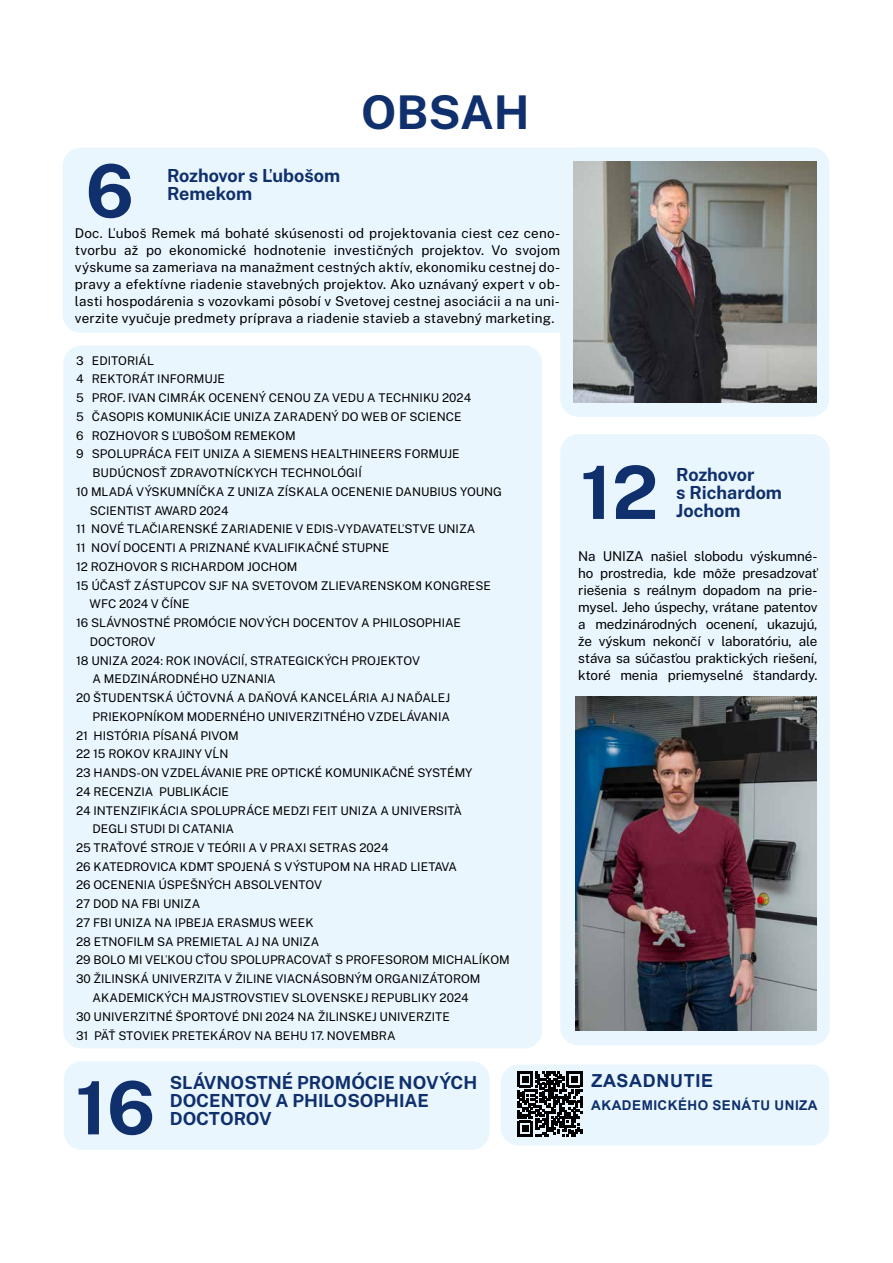
<style>
.page{position:relative;width:893px;height:1263px;background:#fff}
.page>*{position:absolute;margin:0;border:0;box-sizing:border-box;transform-origin:0 0}
.t1{font:700 73.5px "Public Sans";color:#0f306d}
.t2{font:700 46.5px "Public Sans";color:#0f306d}
.t3{font:700 18px/18px "Public Sans";color:#0f306d}
.t4{font:700 18px "Arial";letter-spacing:.035em;color:#0e306d}
.t5{font:13.5px/17px "Public Sans";letter-spacing:-.01em;color:#000;text-align:justify}
.t6{font:700 13.5px "Arial";letter-spacing:.035em;color:#0e306d}
.t7{font:12px "Public Sans";color:#000}
</style>
<div class="page">
<div style="left:560px;top:148px;width:269px;height:269px;background:#eaf6fe;border-radius:18px"></div>
<div style="left:63px;top:345px;width:479px;height:703px;background:#eaf6fe;border-radius:18px"></div>
<div style="left:63px;top:148px;width:766px;height:185px;background:#eaf6fe;border-radius:18px"></div>
<div style="left:64px;top:1061px;width:426px;height:89px;background:#eaf6fe;border-radius:18px"></div>
<div style="left:560px;top:434px;width:270px;height:611px;background:#eaf6fe;border-radius:18px"></div>
<img style="left:574px;top:161px;width:242px;height:241px">
<img style="left:575px;top:697px;width:242px;height:334px">
<div style="left:501px;top:1064px;width:328px;height:81px;background:#eaf6fe;border-radius:18px"></div>
<svg style="left:517px;top:1072px;width:65px;height:64px"></svg>
<h1 class="t1" style="left:86px;top:138px;width:50px">6</h1>
<h3 class="t3" style="left:167px;top:165px;width:175px">Rozhovor s Ľubošom<br>Remekom</h3>
<h2 class="t2" style="left:361px;top:79px;width:170px">OBSAH</h2>
<p class="t5" style="left:75px;top:224px;width:487px">Doc. Ľuboš Remek má bohaté skúsenosti od projektovania ciest cez ceno&shy;tvorbu až po ekonomické hodnotenie investičných projektov. Vo svojom výskume sa zameriava na manažment cestných aktív, ekonomiku cestnej do&shy;pravy a efektívne riadenie stavebných projektov. Ako uznávaný expert v ob&shy;lasti hospodárenia s vozovkami pôsobí v Svetovej cestnej asociácii a na uni&shy;verzite vyučuje predmety príprava a riadenie stavieb a stavebný marketing.</p>
<p class="t7" style="left:76px;top:351px;width:79px">3 EDITORIÁL</p>
<p class="t7" style="left:76px;top:370px;width:150px">4 REKTORÁT INFORMUJE</p>
<p class="t7" style="left:76px;top:389px;width:397px">5 PROF. IVAN CIMRÁK OCENENÝ CENOU ZA VEDU A TECHNIKU 2024</p>
<p class="t7" style="left:76px;top:408px;width:387px">5 ČASOPIS KOMUNIKÁCIE UNIZA ZARADENÝ DO WEB OF SCIENCE</p>
<p class="t7" style="left:76px;top:426px;width:221px">6 ROZHOVOR S ĽUBOŠOM REMEKOM</p>
<p class="t7" style="left:76px;top:445px;width:385px">9 SPOLUPRÁCA FEIT UNIZA A SIEMENS HEALTHINEERS FORMUJE</p>
<p class="t7" style="left:93px;top:464px;width:271px">BUDÚCNOSŤ ZDRAVOTNÍCKYCH TECHNOLÓGIÍ</p>
<p class="t7" style="left:76px;top:483px;width:427px">10 MLADÁ VÝSKUMNÍČKA Z UNIZA ZÍSKALA OCENENIE DANUBIUS YOUNG</p>
<p class="t7" style="left:90px;top:501px;width:140px">SCIENTIST AWARD 2024</p>
<p class="t7" style="left:76px;top:520px;width:401px">11 NOVÉ TLAČIARENSKÉ ZARIADENIE V EDIS-VYDAVATEĽSTVE UNIZA</p>
<p class="t7" style="left:76px;top:539px;width:315px">11 NOVÍ DOCENTI A PRIZNANÉ KVALIFIKAČNÉ STUPNE</p>
<p class="t7" style="left:76px;top:558px;width:223px">12 ROZHOVOR S RICHARDOM JOCHOM</p>
<p class="t7" style="left:76px;top:576px;width:416px">15 ÚČASŤ ZÁSTUPCOV SJF NA SVETOVOM ZLIEVARENSKOM KONGRESE</p>
<p class="t7" style="left:90px;top:595px;width:102px">WFC 2024 V ČÍNE</p>
<p class="t7" style="left:76px;top:614px;width:387px">16 SLÁVNOSTNÉ PROMÓCIE NOVÝCH DOCENTOV A PHILOSOPHIAE</p>
<p class="t7" style="left:90px;top:633px;width:67px">DOCTOROV</p>
<p class="t7" style="left:76px;top:651px;width:345px">18 UNIZA 2024: ROK INOVÁCIÍ, STRATEGICKÝCH PROJEKTOV</p>
<p class="t7" style="left:93px;top:670px;width:185px">A MEDZINÁRODNÉHO UZNANIA</p>
<p class="t7" style="left:76px;top:689px;width:376px">20 ŠTUDENTSKÁ ÚČTOVNÁ A DAŇOVÁ KANCELÁRIA AJ NAĎALEJ</p>
<p class="t7" style="left:93px;top:708px;width:359px">PRIEKOPNÍKOM MODERNÉHO UNIVERZITNÉHO VZDELÁVANIA</p>
<p class="t7" style="left:76px;top:726px;width:164px">21 HISTÓRIA PÍSANÁ PIVOM</p>
<p class="t7" style="left:76px;top:745px;width:154px">22 15 ROKOV KRAJINY VĹN</p>
<p class="t7" style="left:76px;top:764px;width:398px">23 HANDS-ON VZDELÁVANIE PRE OPTICKÉ KOMUNIKAČNÉ SYSTÉMY</p>
<p class="t7" style="left:76px;top:783px;width:155px">24 RECENZIA PUBLIKÁCIE</p>
<p class="t7" style="left:76px;top:801px;width:388px">24 INTENZIFIKÁCIA SPOLUPRÁCE MEDZI FEIT UNIZA A UNIVERSITÀ</p>
<p class="t7" style="left:93px;top:820px;width:143px">DEGLI STUDI DI CATANIA</p>
<p class="t7" style="left:76px;top:839px;width:314px">25 TRAŤOVÉ STROJE V TEÓRII A V PRAXI SETRAS 2024</p>
<p class="t7" style="left:76px;top:858px;width:382px">26 KATEDROVICA KDMT SPOJENÁ S VÝSTUPOM NA HRAD LIETAVA</p>
<p class="t7" style="left:76px;top:876px;width:248px">26 OCENENIA ÚSPEŠNÝCH ABSOLVENTOV</p>
<p class="t7" style="left:76px;top:895px;width:126px">27 DOD NA FBI UNIZA</p>
<p class="t7" style="left:76px;top:914px;width:239px">27 FBI UNIZA NA IPBEJA ERASMUS WEEK</p>
<p class="t7" style="left:76px;top:933px;width:245px">28 ETNOFILM SA PREMIETAL AJ NA UNIZA</p>
<p class="t7" style="left:76px;top:951px;width:435px">29 BOLO MI VEĽKOU CŤOU SPOLUPRACOVAŤ S PROFESOROM MICHALÍKOM</p>
<p class="t7" style="left:76px;top:970px;width:406px">30 ŽILINSKÁ UNIVERZITA V ŽILINE VIACNÁSOBNÝM ORGANIZÁTOROM</p>
<p class="t7" style="left:93px;top:989px;width:378px">AKADEMICKÝCH MAJSTROVSTIEV SLOVENSKEJ REPUBLIKY 2024</p>
<p class="t7" style="left:76px;top:1008px;width:375px">30 UNIVERZITNÉ ŠPORTOVÉ DNI 2024 NA ŽILINSKEJ UNIVERZITE</p>
<p class="t7" style="left:76px;top:1027px;width:321px">31 PÄŤ STOVIEK PRETEKÁROV NA BEHU 17. NOVEMBRA</p>
<h1 class="t1" style="left:75px;top:1054px;width:81px">16</h1>
<h3 class="t3" style="left:170px;top:1072px;width:309px">SLÁVNOSTNÉ PROMÓCIE NOVÝCH<br>DOCENTOV A PHILOSOPHIAE</h3>
<h3 class="t3" style="left:170px;top:1108px;width:104px">DOCTOROV</h3>
<h1 class="t1" style="left:580px;top:439px;width:80px">12</h1>
<p class="t5" style="left:578px;top:547px;width:241px">Na UNIZA našiel slobodu výskumné&shy;ho prostredia, kde môže presadzovať riešenia s reálnym dopadom na prie&shy;mysel. Jeho úspechy, vrátane patentov a medzinárodných ocenení, ukazujú, že výskum nekončí v laboratóriu, ale stáva sa súčasťou praktických riešení, ktoré menia priemyselné štandardy.</p>
<h3 class="t3" style="left:676px;top:464px;width:107px">Rozhovor<br>s Richardom<br>Jochom</h3>
<h3 class="t4" style="left:591px;top:1068px;width:123px">ZASADNUTIE</h3>
<p class="t6" style="left:591px;top:1095px;width:228px">AKADEMICKÉHO SENÁTU UNIZA</p>
</div>
